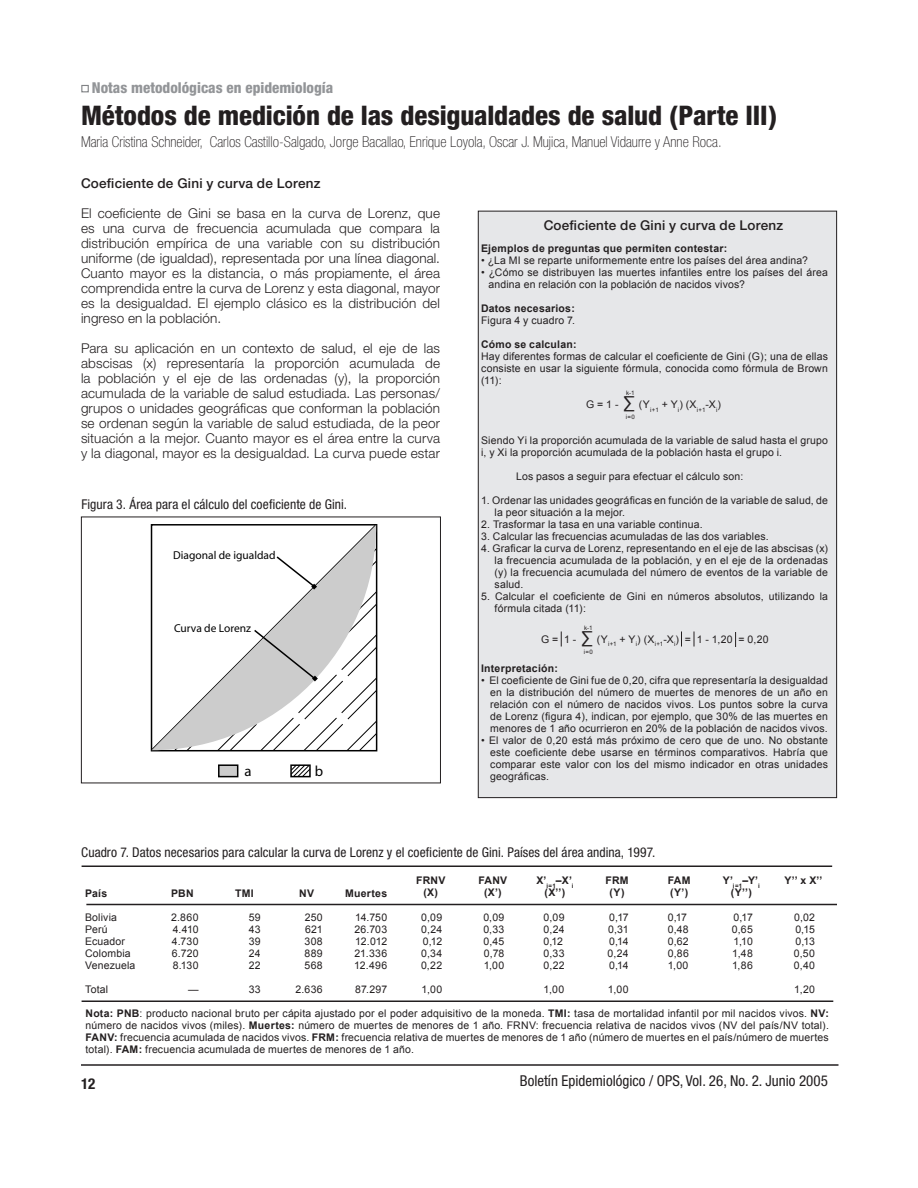
<style>
.page{position:relative;width:918px;height:1188px;background:#fff}
.page>*{position:absolute;margin:0;border:0;box-sizing:border-box;transform-origin:0 0}
.t1{font:800 condensed 27px "Helvetica Neue";letter-spacing:-.005em;color:#231f20}
.t2{font:16.5px "Arial";color:#231f20}
.t3{font:100 condensed 15px "Helvetica Neue";color:#231f20}
.t4{font:condensed 15px "Helvetica Neue";color:#231f20}
.t5{font:800 condensed 15px "Helvetica Neue";color:#939598}
.t6{font:700 condensed 15px "Helvetica Neue";color:#231f20}
.t7{font:14.7px "Myriad";color:#000}
.t8{font:300 13.5px/15px "Helvetica Neue";letter-spacing:.01em;color:#231f20;text-align:justify}
.t9{font:condensed 13.5px "Helvetica Neue";letter-spacing:.005em;color:#231f20}
.t10{font:500 13.5px "Helvetica Neue";letter-spacing:.015em;color:#231f20}
.t11{font:11.4px "Myriad";color:#000}
.t12{font:10.5px/12px "Arial";letter-spacing:.015em;color:#231f20;text-align:justify}
.t13{font:700 10.5px/12px "Arial";letter-spacing:.02em;color:#231f20;text-align:center}
.t14{font:6.15px "Arial";color:#231f20}
.s1{font-weight:700}
</style>
<div class="page">
<hr style="left:81px;top:1064px;width:757px;height:2px;background:#231f20">
<div style="left:81px;top:85px;width:8px;height:7px;border:1px solid #808285"></div>
<div style="left:478px;top:211px;width:359px;height:587px;background:#e6e7e9"></div>
<div style="left:81px;top:517px;width:360px;height:266px;border:1px solid #231f20"></div>
<hr style="left:86px;top:904px;width:751px;height:1px;background:#231f20">
<hr style="left:82px;top:1000px;width:751px;height:2px;background:#231f20">
<hr style="left:82px;top:866px;width:750px;height:1px;background:#231f20">
<svg style="left:735px;top:632px;width:1px;height:15px"></svg>
<svg style="left:694px;top:632px;width:1px;height:14px"></svg>
<svg style="left:681px;top:632px;width:1px;height:14px"></svg>
<svg style="left:561px;top:632px;width:1px;height:14px"></svg>
<svg style="left:150px;top:524px;width:228px;height:228px;background:#4d4d4d"></svg>
<svg style="left:290px;top:767px;width:21px;height:11px"></svg>
<div style="left:219px;top:765px;width:19px;height:12px;background:#ccc"></div>
<div style="left:218px;top:764px;width:20px;height:13px;border:2px solid #000"></div>
<div style="left:290px;top:764px;width:21px;height:13px;border:2px solid #000"></div>
<svg style="left:152px;top:526px;width:224px;height:224px"></svg>
<h3 class="t5" style="left:92px;top:79px;width:243px">Notas metodológicas en epidemiología</h3>
<h1 class="t1" style="left:81px;top:99px;width:698px">Métodos de medición de las desigualdades de salud (Parte III)</h1>
<h3 class="t3" style="left:81px;top:133px;width:642px">Maria Cristina Schneider, Carlos Castillo-Salgado, Jorge Bacallao, Enrique Loyola, Oscar J. Mujica, Manuel Vidaurre y Anne Roca.</h3>
<p class="t10" style="left:81px;top:175px;width:241px">Coeficiente de Gini y curva de Lorenz</p>
<p class="t8" style="left:81px;top:206px;width:361px">El coeficiente de Gini se basa en la curva de Lorenz, que es una curva de frecuencia acumulada que compara la distribución empírica de una variable con su distribución uniforme (de igualdad), representada por una línea diagonal.<br>Cuanto mayor es la distancia, o más propiamente, el área comprendida entre la curva de Lorenz y esta diagonal, mayor es la desigualdad. El ejemplo clásico es la distribución del ingreso en la población.</p>
<p class="t8" style="left:81px;top:341px;width:361px">Para su aplicación en un contexto de salud, el eje de las abscisas (x) representaría la proporción acumulada de la población y el eje de las ordenadas (y), la proporción acumulada de la variable de salud estudiada. Las personas/ grupos o unidades geográficas que conforman la población se ordenan según la variable de salud estudiada, de la peor situación a la mejor. Cuanto mayor es el área entre la curva y la diagonal, mayor es la desigualdad. La curva puede estar</p>
<p class="t9" style="left:81px;top:497px;width:267px">Figura 3. Área para el cálculo del coeficiente de Gini.</p>
<p class="t11" style="left:173px;top:550px;width:104px">Diagonal de igualdad</p>
<p class="t11" style="left:174px;top:623px;width:78px">Curva de Lorenz</p>
<h3 class="t7" style="left:244px;top:764px;width:9px">a</h3>
<h3 class="t7" style="left:315px;top:764px;width:10px">b</h3>
<p class="t10" style="left:544px;top:217px;width:241px">Coeficiente de Gini y curva de Lorenz</p>
<p class="t13" style="left:481px;top:243px;width:248px">Ejemplos de preguntas que permiten contestar:</p>
<p class="t12" style="left:481px;top:255px;width:328px">• ¿La MI se reparte uniformemente entre los países del área andina?</p>
<p class="t12" style="left:489px;top:267px;width:341px;text-indent:-8px">• ¿Cómo se distribuyen las muertes infantiles entre los países del área andina en relación con la población de nacidos vivos?</p>
<p class="t13" style="left:481px;top:303px;width:95px">Datos necesarios:</p>
<p class="t12" style="left:481px;top:315px;width:95px">Figura 4 y cuadro 7.</p>
<p class="t13" style="left:481px;top:339px;width:97px">Cómo se calculan:</p>
<p class="t12" style="left:481px;top:351px;width:348px">Hay diferentes formas de calcular el coeficiente de Gini (G); una de ellas consiste en usar la siguiente fórmula, conocida como fórmula de Brown (11):</p>
<p class="t14" style="left:626px;top:389px;width:10px">k-1</p>
<p class="t14" style="left:626px;top:413px;width:11px">i=0</p>
<h2 class="t2" style="left:623px;top:392px;width:13px">∑</h2>
<p class="t12" style="left:586px;top:399px;width:34px">G = 1 -</p>
<p class="t12" style="left:639px;top:399px;width:84px">(Y<sub>i+1</sub> + Y<sub>i</sub>) (X<sub>i+1</sub>-X<sub>i</sub>)</p>
<p class="t12" style="left:481px;top:435px;width:348px">Siendo Yi la proporción acumulada de la variable de salud hasta el grupo i, y Xi la proporción acumulada de la población hasta el grupo i.</p>
<p class="t12" style="left:516px;top:471px;width:229px">Los pasos a seguir para efectuar el cálculo son:</p>
<p class="t12" style="left:495px;top:495px;width:335px;text-indent:-13px">1. Ordenar las unidades geográficas en función de la variable de salud, de la peor situación a la mejor.</p>
<p class="t12" style="left:481px;top:519px;width:223px">2. Trasformar la tasa en una variable continua.</p>
<p class="t12" style="left:481px;top:531px;width:289px">3. Calcular las frecuencias acumuladas de las dos variables.</p>
<p class="t12" style="left:495px;top:543px;width:335px;text-indent:-13px">4. Graficar la curva de Lorenz, representando en el eje de las abscisas (x) la frecuencia acumulada de la población, y en el eje de la ordenadas (y) la frecuencia acumulada del número de eventos de la variable de salud.</p>
<p class="t12" style="left:495px;top:591px;width:335px;text-indent:-13px">5. Calcular el coeficiente de Gini en números absolutos, utilizando la fórmula citada (11):</p>
<p class="t14" style="left:584px;top:623px;width:10px">k-1</p>
<p class="t14" style="left:584px;top:647px;width:11px">i=0</p>
<h2 class="t2" style="left:581px;top:626px;width:13px">∑</h2>
<p class="t12" style="left:541px;top:633px;width:37px">G = 1 -</p>
<p class="t12" style="left:597px;top:633px;width:173px">(Y<sub>i+1</sub> + Y<sub>i</sub>) (X<sub>i+1</sub>-X<sub>i</sub>) = 1 - 1,20 = 0,20</p>
<p class="t13" style="left:481px;top:663px;width:78px">Interpretación:</p>
<p class="t12" style="left:490px;top:675px;width:339px;text-indent:-9px">• El coeficiente de Gini fue de 0,20, cifra que representaría la desigualdad en la distribución del número de muertes de menores de un año en relación con el número de nacidos vivos. Los puntos sobre la curva de Lorenz (figura 4), indican, por ejemplo, que 30% de las muertes en menores de 1 año ocurrieron en 20% de la población de nacidos vivos.</p>
<p class="t12" style="left:490px;top:735px;width:339px;text-indent:-9px">• El valor de 0,20 está más próximo de cero que de uno. No obstante este coeficiente debe usarse en términos comparativos. Habría que comparar este valor con los del mismo indicador en otras unidades geográficas.</p>
<p class="t9" style="left:81px;top:844px;width:576px">Cuadro 7. Datos necesarios para calcular la curva de Lorenz y el coeficiente de Gini. Países del área andina, 1997.</p>
<p class="t13" style="left:235px;top:888px;width:20px">TMI</p>
<p class="t12" style="left:249px;top:912px;width:13px">59<br>43<br>39<br>24<br>22</p>
<p class="t12" style="left:249px;top:984px;width:13px">33</p>
<p class="t13" style="left:479px;top:875px;width:30px">FANV (X’)</p>
<p class="t13" style="left:536px;top:875px;width:39px">X’<sub>i=1</sub>–X’<sub>i </sub>(X’’)</p>
<p class="t12" style="left:544px;top:912px;width:23px;text-align:left">0,09<br>0,24<br>0,12<br>0,33<br>0,22</p>
<p class="t12" style="left:544px;top:984px;width:22px">1,00</p>
<p class="t13" style="left:668px;top:875px;width:24px;text-align:left">FAM (Y’)</p>
<p class="t13" style="left:723px;top:875px;width:39px">Y’<sub>i=1</sub>–Y’<sub>i </sub>(Y’’)</p>
<p class="t12" style="left:732px;top:912px;width:22px">0,17<br>0,65<br>1,10<br>1,48<br>1,86</p>
<p class="t12" style="left:794px;top:912px;width:23px">0,02<br>0,15<br>0,13<br>0,50<br>0,40</p>
<p class="t12" style="left:794px;top:984px;width:22px">1,20</p>
<p class="t13" style="left:416px;top:875px;width:31px">FRNV (X)</p>
<p class="t13" style="left:606px;top:875px;width:25px">FRM (Y)</p>
<p class="t13" style="left:784px;top:875px;width:40px">Y’’ x X’’</p>
<p class="t13" style="left:85px;top:888px;width:24px">País</p>
<p class="t12" style="left:85px;top:912px;width:52px;text-align:left">Bolivia<br>Perú<br>Ecuador<br>Colombia<br>Venezuela</p>
<p class="t12" style="left:85px;top:984px;width:25px">Total</p>
<p class="t12" style="left:86px;top:1007px;width:745px"><span class="s1">Nota: PNB</span>: producto nacional bruto per cápita ajustado por el poder adquisitivo de la moneda. <span class="s1">TMI:</span> tasa de mortalidad infantil por mil nacidos vivos. <span class="s1">NV: </span>número de nacidos vivos (miles). <span class="s1">Muertes:</span> número de muertes de menores de 1 año. FRNV: frecuencia relativa de nacidos vivos (NV del país/NV total).<br><span class="s1">FANV:</span> frecuencia acumulada de nacidos vivos. <span class="s1">FRM:</span> frecuencia relativa de muertes de menores de 1 año (número de muertes en el país/número de muertes total). <span class="s1">FAM:</span> frecuencia acumulada de muertes de menores de 1 año.</p>
<p class="t13" style="left:345px;top:888px;width:44px">Muertes</p>
<p class="t12" style="left:354px;top:912px;width:34px">14.750<br>26.703<br>12.012<br>21.336<br>12.496</p>
<p class="t12" style="left:355px;top:984px;width:33px">87.297</p>
<p class="t13" style="left:299px;top:888px;width:16px">NV</p>
<p class="t12" style="left:305px;top:912px;width:20px">250<br>621<br>308<br>889<br>568</p>
<p class="t12" style="left:295px;top:984px;width:29px">2.636</p>
<p class="t13" style="left:171px;top:888px;width:24px">PBN</p>
<p class="t12" style="left:171px;top:912px;width:29px">2.860<br>4.410<br>4.730<br>6.720<br>8.130</p>
<p class="t12" style="left:188px;top:984px;width:12px">—</p>
<p class="t12" style="left:483px;top:912px;width:23px">0,09<br>0,33<br>0,45<br>0,78<br>1,00</p>
<p class="t12" style="left:668px;top:912px;width:23px;text-align:left">0,17<br>0,48<br>0,62<br>0,86<br>1,00</p>
<p class="t12" style="left:421px;top:912px;width:23px">0,09<br>0,24<br>0,12<br>0,34<br>0,22</p>
<p class="t12" style="left:422px;top:984px;width:22px">1,00</p>
<p class="t12" style="left:608px;top:912px;width:23px">0,17<br>0,31<br>0,14<br>0,24<br>0,14</p>
<p class="t12" style="left:608px;top:984px;width:22px">1,00</p>
<h3 class="t6" style="left:81px;top:1075px;width:16px">12</h3>
<h3 class="t4" style="left:520px;top:1072px;width:310px">Boletín Epidemiológico / OPS, Vol. 26, No. 2. Junio 2005</h3>
</div>
